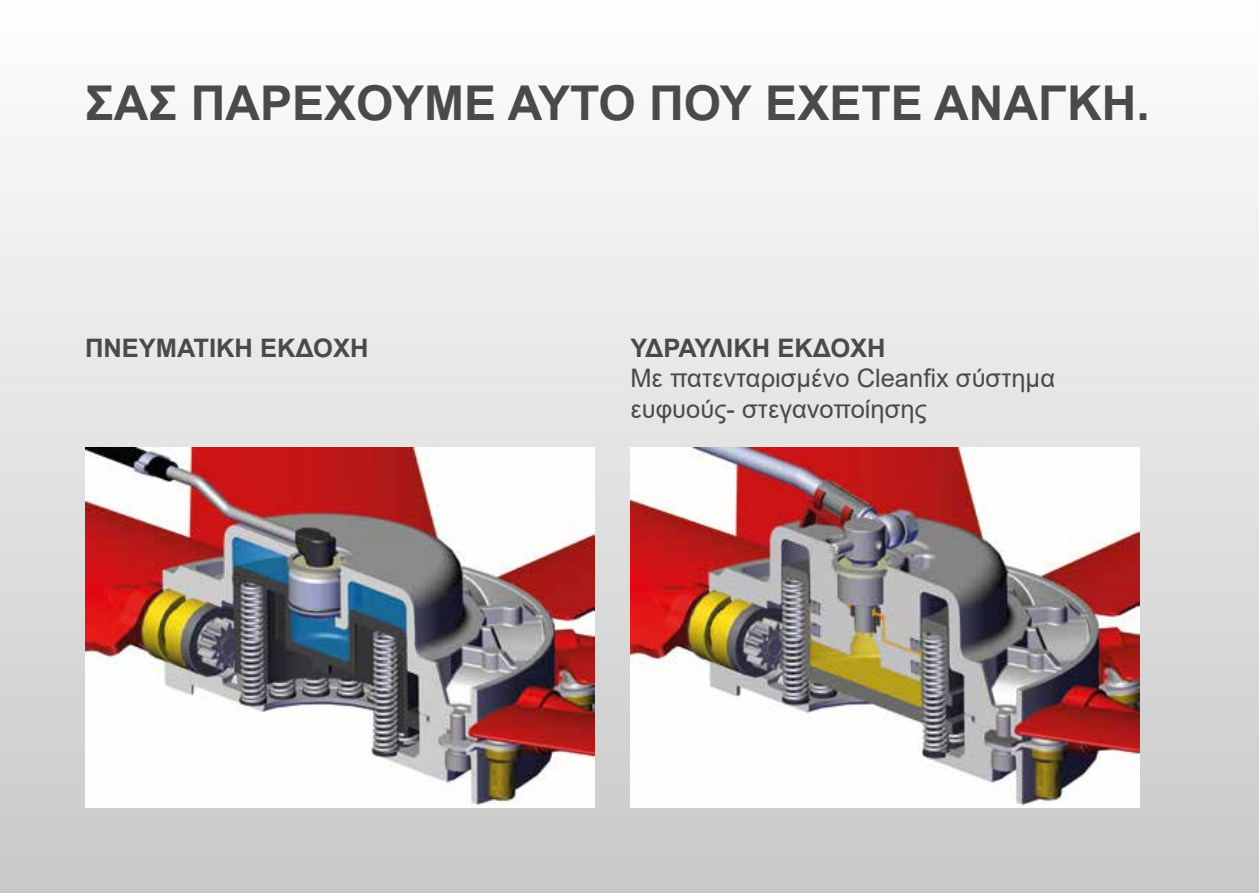
<style>
.page{position:relative;width:1259px;height:893px;background:#fff}
.page>*{position:absolute;margin:0;border:0;box-sizing:border-box;transform-origin:0 0}
.t1{font:700 48px "Arial";color:#4a4a49}
.t2{font:25.5px/30.6px "Arial";color:#4a4a49}
.t3{font:700 25.5px "Arial";color:#4a4a49}
</style>
<div class="page">
<div style="left:0;top:0;width:1259px;height:893px;background:linear-gradient(to bottom,#fefefe,#c9c8c8)"></div>
<img style="left:85px;top:448px;width:509px;height:360px">
<img style="left:630px;top:448px;width:510px;height:360px">
<h1 class="t1" style="left:85px;top:69px;width:1066px">ΣΑΣ ΠΑΡΕΧΟΥΜΕ ΑΥΤΟ ΠΟΥ ΕΧΕΤΕ ΑΝΑΓΚΗ.</h1>
<p class="t3" style="left:85px;top:330px;width:285px">ΠΝΕΥΜΑΤΙΚΗ ΕΚΔΟΧΗ</p>
<p class="t3" style="left:630px;top:330px;width:257px">ΥΔΡΑΥΛΙΚΗ ΕΚΔΟΧΗ</p>
<p class="t2" style="left:630px;top:363px;width:426px">Με πατενταρισμένο Cleanfix σύστημα ευφυούς- στεγανοποίησης</p>
</div>
